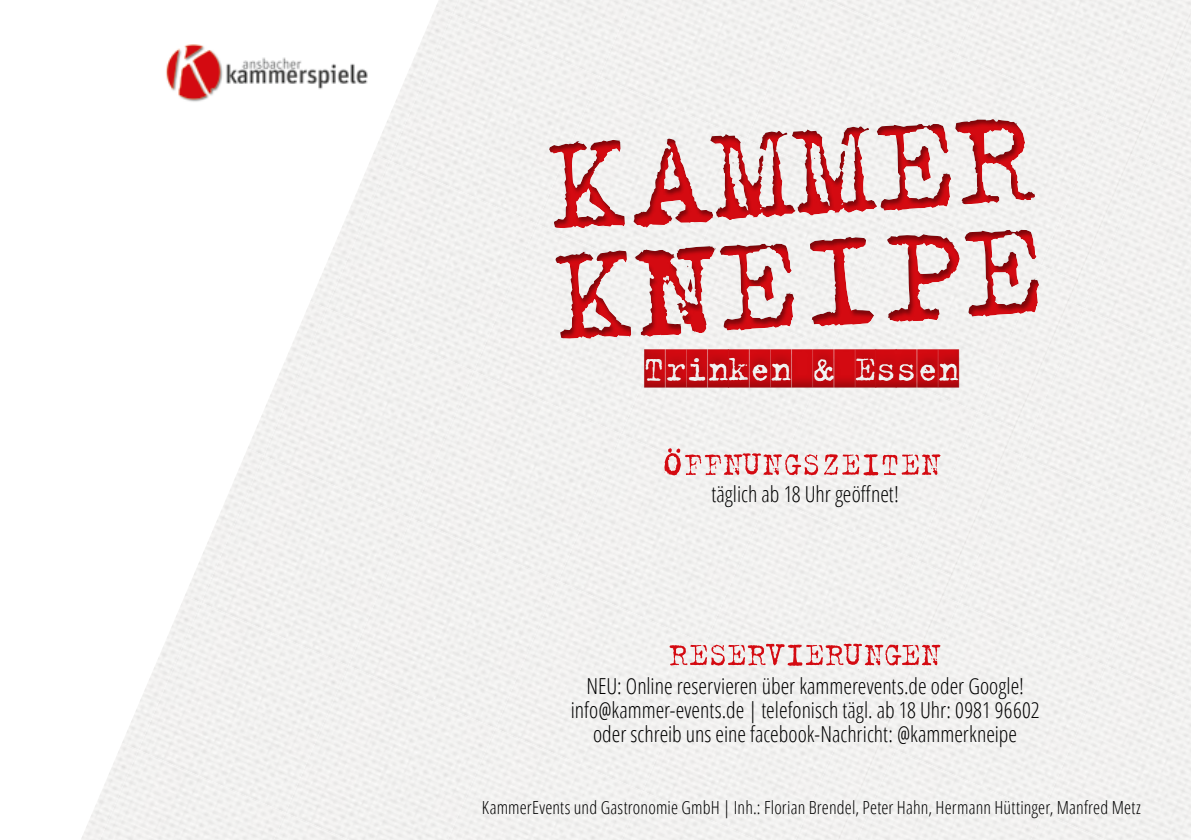
<style>
.page{position:relative;width:1191px;height:840px;background:#fff}
.page>*{position:absolute;margin:0;border:0;box-sizing:border-box;transform-origin:0 0}
.t1{font:38.4px "Trixie Cameo";color:#d40a11}
.t2{font:300 condensed 22px/24px "Open Sans";color:#000;text-align:center}
.t3{font:300 condensed 18px "Open Sans";letter-spacing:.01em;color:#000}
</style>
<div class="page">
<div style="left:987px;top:0;width:169px;height:117px;background:#f2f1f0"></div>
<div style="left:956px;top:55px;width:147px;height:209px;background:#f2f1f0"></div>
<div style="left:893px;top:344px;width:111px;height:68px;background:#f2f1f0"></div>
<div style="left:831px;top:392px;width:147px;height:167px;background:#f2f1f0"></div>
<div style="left:768px;top:496px;width:147px;height:210px;background:#f2f1f0"></div>
<div style="left:705px;top:669px;width:147px;height:170px;background:#f2f1f0"></div>
<div style="left:642px;top:790px;width:144px;height:49px;background:#f2f1f0"></div>
<div style="left:807px;top:0;width:149px;height:114px;background:#f2f1f0"></div>
<div style="left:621px;top:433px;width:147px;height:210px;background:#f2f1f0"></div>
<div style="left:558px;top:580px;width:147px;height:210px;background:#f2f1f0"></div>
<div style="left:495px;top:727px;width:147px;height:112px;background:#f2f1f0"></div>
<div style="left:599px;top:76px;width:147px;height:38px;background:#f2f1f0"></div>
<div style="left:536px;top:223px;width:147px;height:210px;background:#f2f1f0"></div>
<div style="left:474px;top:370px;width:147px;height:210px;background:#f2f1f0"></div>
<div style="left:411px;top:518px;width:147px;height:209px;background:#f2f1f0"></div>
<div style="left:348px;top:665px;width:147px;height:174px;background:#f2f1f0"></div>
<div style="left:285px;top:812px;width:137px;height:27px;background:#f2f1f0"></div>
<div style="left:468px;top:0;width:169px;height:76px;background:#f2f1f0"></div>
<div style="left:452px;top:14px;width:147px;height:209px;background:#f2f1f0"></div>
<div style="left:389px;top:161px;width:147px;height:209px;background:#f2f1f0"></div>
<div style="left:327px;top:308px;width:147px;height:210px;background:#f2f1f0"></div>
<div style="left:264px;top:455px;width:147px;height:210px;background:#f2f1f0"></div>
<div style="left:201px;top:602px;width:147px;height:210px;background:#f2f1f0"></div>
<div style="left:138px;top:749px;width:147px;height:90px;background:#f2f1f0"></div>
<div style="left:1105px;top:665px;width:86px;height:174px;background:#f2f1f0"></div>
<div style="left:1042px;top:812px;width:137px;height:27px;background:#f2f1f0"></div>
<div style="left:1083px;top:308px;width:108px;height:210px;background:#f2f1f0"></div>
<div style="left:1021px;top:455px;width:147px;height:210px;background:#f2f1f0"></div>
<div style="left:958px;top:602px;width:147px;height:210px;background:#f2f1f0"></div>
<div style="left:895px;top:749px;width:147px;height:90px;background:#f2f1f0"></div>
<div style="left:1130px;top:7px;width:61px;height:154px;background:#f2f1f0"></div>
<div style="left:1067px;top:154px;width:79px;height:154px;background:#f2f1f0"></div>
<div style="left:1004px;top:301px;width:79px;height:154px;background:#f2f1f0"></div>
<div style="left:942px;top:448px;width:79px;height:154px;background:#f2f1f0"></div>
<div style="left:879px;top:595px;width:79px;height:154px;background:#f2f1f0"></div>
<div style="left:824px;top:742px;width:71px;height:97px;background:#f2f1f0"></div>
<div style="left:546px;top:114px;width:496px;height:230px;background:#000;opacity:.41"></div>
<div style="left:629px;top:345px;width:354px;height:47px;background:#000;opacity:.27"></div>
<svg style="left:669px;top:643px;width:271px;height:26px"></svg>
<svg style="left:664px;top:448px;width:276px;height:31px"></svg>
<img style="left:166px;top:44px;width:202px;height:58px">
<h1 class="t1" style="left:644px;top:347px;width:317px">TRINKEN &amp; ESSEN</h1>
<p class="t2" style="left:711px;top:481px;width:189px">täglich ab 18 Uhr geöffnet!</p>
<p class="t2" style="left:571px;top:672px;width:470px">NEU: Online reservieren über kammerevents.de oder Google! info@kammer-events.de | telefonisch tägl. ab 18 Uhr: 0981 96602 oder schreib uns eine facebook-Nachricht: @kammerkneipe</p>
<p class="t3" style="left:482px;top:794px;width:660px">KammerEvents und Gastronomie GmbH | Inh.: Florian Brendel, Peter Hahn, Hermann Hüttinger, Manfred Metz</p>
</div>
